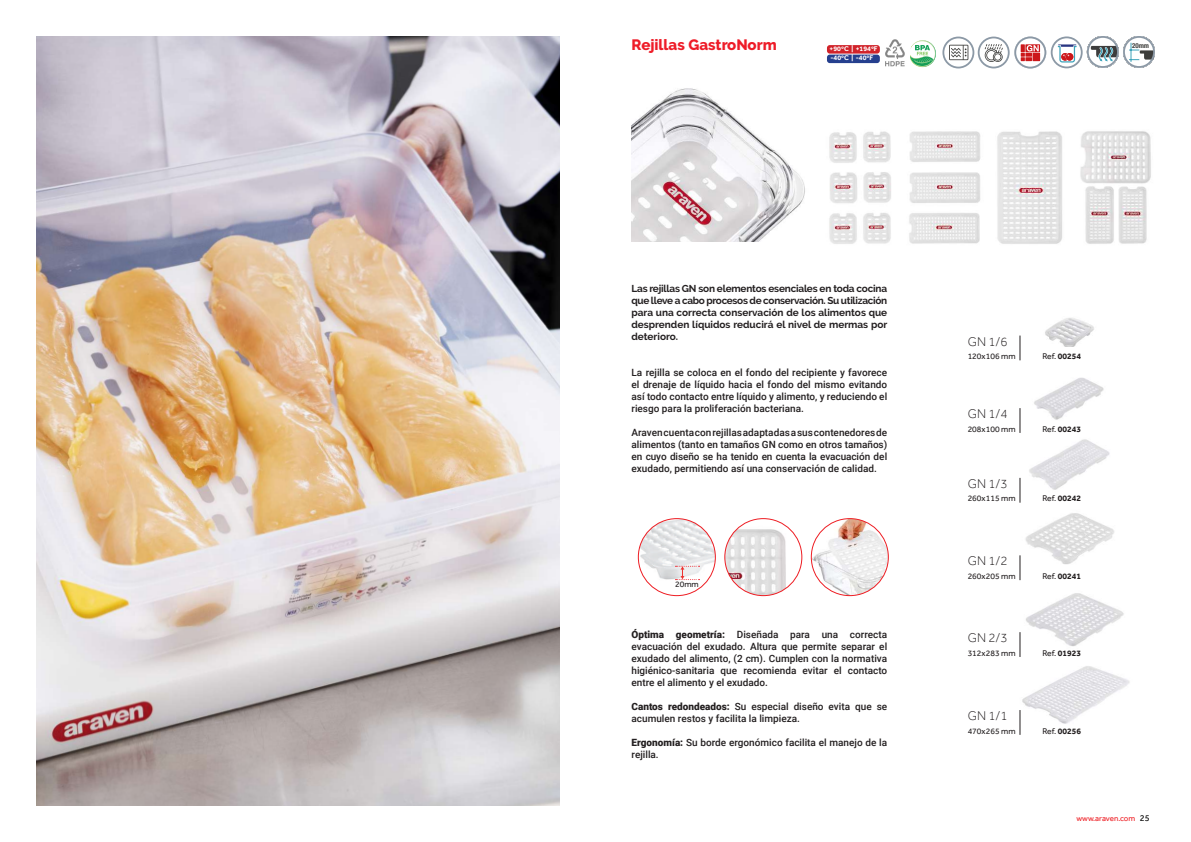
<style>
.page{position:relative;width:1191px;height:842px;background:#fff}
.page>*{position:absolute;margin:0;border:0;box-sizing:border-box;transform-origin:0 0}
.t1{font:800 15px "Raleway";color:#ee1c28}
.t2{font:300 13px "Effra";color:#231f20}
.t3{font:500 10px/12px "Roboto";color:#231f20;text-align:justify}
.t4{font:700 10px/12px "Raleway";color:#231f20;text-align:justify}
.t5{font:8.5px "Effra";color:#231f20}
.t6{font:700 8.5px "Effra";color:#231f20}
.t7{font:8px "Effra";color:#ee1d23}
.t8{font:700 7px/9.2px "Effra";color:#fff}
.t9{font:700 condensed 6.8px "Helvetica Neue";color:#3d3d3b}
.s1{font-weight:900}
.s2{font-weight:400}
.s3{font-size:9px;color:#000}
</style>
<div class="page">
<img style="left:36px;top:36px;width:523px;height:770px">
<img style="left:631px;top:88px;width:174px;height:154px">
<img style="left:829px;top:131px;width:322px;height:113px">
<img style="left:1020px;top:647px;width:110px;height:88px">
<img style="left:1020px;top:501px;width:94px;height:76px">
<img style="left:1023px;top:575px;width:105px;height:81px">
<img style="left:1034px;top:377px;width:70px;height:43px">
<img style="left:1019px;top:426px;width:91px;height:75px">
<img style="left:1045px;top:318px;width:49px;height:29px">
<svg style="left:1019px;top:478px;width:1px;height:25px"></svg>
<svg style="left:1019px;top:710px;width:1px;height:25px"></svg>
<svg style="left:1019px;top:555px;width:1px;height:25px"></svg>
<svg style="left:1019px;top:632px;width:1px;height:25px"></svg>
<svg style="left:1019px;top:408px;width:1px;height:25px"></svg>
<svg style="left:1019px;top:336px;width:1px;height:24px"></svg>
<img style="left:638px;top:519px;width:77px;height:77px;border-radius:38px">
<div style="left:638px;top:518px;width:78px;height:78px;border:1px solid #ee1d23;border-radius:50%"></div>
<img style="left:811px;top:519px;width:77px;height:77px;border-radius:38px">
<div style="left:811px;top:518px;width:78px;height:78px;border:1px solid #ee1d23;border-radius:50%"></div>
<img style="left:725px;top:519px;width:77px;height:77px;border-radius:38px">
<div style="left:724px;top:518px;width:78px;height:78px;border:1px solid #ee1d23;border-radius:50%"></div>
<svg style="left:910px;top:40px;width:26px;height:27px"></svg>
<img style="left:885px;top:39px;width:20px;height:28px">
<div style="left:827px;top:45px;width:53px;height:9px;background:#d1232a;border-radius:3px"></div>
<div style="left:827px;top:55px;width:53px;height:8px;background:#253f8e;border-radius:3px"></div>
<svg style="left:675px;top:566px;width:24px;height:14px"></svg>
<svg style="left:942px;top:36px;width:213px;height:32px"></svg>
<h1 class="t1" style="left:631px;top:36px;width:147px">Rejillas GastroNorm</h1>
<p class="t8" style="left:829px;top:44px;width:50px">+90ºC | +194ºF -40ºC | -40ºF</p>
<p class="t9" style="left:1132px;top:40px;width:18px">20mm</p>
<p class="t4" style="left:631px;top:283px;width:257px">Las rejillas GN son elementos esenciales en toda cocina que lleve a cabo procesos de conservación. Su utilización para una correcta conservación de los alimentos que desprenden líquidos reducirá el nivel de mermas por deterioro.</p>
<p class="t3" style="left:631px;top:366px;width:257px">La rejilla se coloca en el fondo del recipiente y favorece el drenaje de líquido hacia el fondo del mismo evitando así todo contacto entre líquido y alimento, y reduciendo el riesgo para la proliferación bacteriana.</p>
<p class="t3" style="left:631px;top:426px;width:257px">Araven cuenta con rejillas adaptadas a sus contenedores de alimentos (tanto en tamaños GN como en otros tamaños) en cuyo diseño se ha tenido en cuenta la evacuación del exudado, permitiendo así una conservación de calidad.</p>
<p class="t5" style="left:675px;top:579px;width:25px">20mm</p>
<p class="t3" style="left:631px;top:628px;width:257px"><span class="s1">Óptima geometría:</span> Diseñada para una correcta evacuación del exudado. Altura que permite separar el exudado del alimento, (2 cm). Cumplen con la normativa higiénico-sanitaria que recomienda evitar el contacto entre el alimento y el exudado.</p>
<p class="t3" style="left:631px;top:700px;width:257px"><span class="s1">Cantos redondeados:</span> Su especial diseño evita que se acumulen restos y facilita la limpieza.</p>
<p class="t3" style="left:631px;top:736px;width:257px"><span class="s1">Ergonomía:</span> Su borde ergonómico facilita el manejo de la rejilla.</p>
<h2 class="t2" style="left:967px;top:333px;width:41px">GN 1/6</h2>
<p class="t5" style="left:967px;top:351px;width:49px">120x106 mm</p>
<p class="t6" style="left:1042px;top:351px;width:40px"><span class="s2">Ref.</span> 00254</p>
<h2 class="t2" style="left:967px;top:406px;width:41px">GN 1/4</h2>
<p class="t5" style="left:967px;top:424px;width:49px">208x100 mm</p>
<p class="t6" style="left:1042px;top:424px;width:40px"><span class="s2">Ref.</span> 00243</p>
<h2 class="t2" style="left:967px;top:476px;width:41px">GN 1/3</h2>
<p class="t5" style="left:967px;top:493px;width:49px">260x115 mm</p>
<p class="t6" style="left:1042px;top:493px;width:40px"><span class="s2">Ref.</span> 00242</p>
<h2 class="t2" style="left:967px;top:553px;width:41px">GN 1/2</h2>
<p class="t5" style="left:967px;top:571px;width:49px">260x205 mm</p>
<p class="t6" style="left:1042px;top:571px;width:40px"><span class="s2">Ref.</span> 00241</p>
<h2 class="t2" style="left:967px;top:630px;width:41px">GN 2/3</h2>
<p class="t5" style="left:967px;top:648px;width:49px">312x283 mm</p>
<p class="t6" style="left:1042px;top:648px;width:40px"><span class="s2">Ref.</span> 01923</p>
<h2 class="t2" style="left:967px;top:708px;width:41px">GN 1/1</h2>
<p class="t5" style="left:967px;top:726px;width:49px">470x265 mm</p>
<p class="t6" style="left:1042px;top:726px;width:40px"><span class="s2">Ref.</span> 00256</p>
<p class="t7" style="left:1076px;top:814px;width:75px">www.araven.com <span class="s3">25</span></p>
</div>
